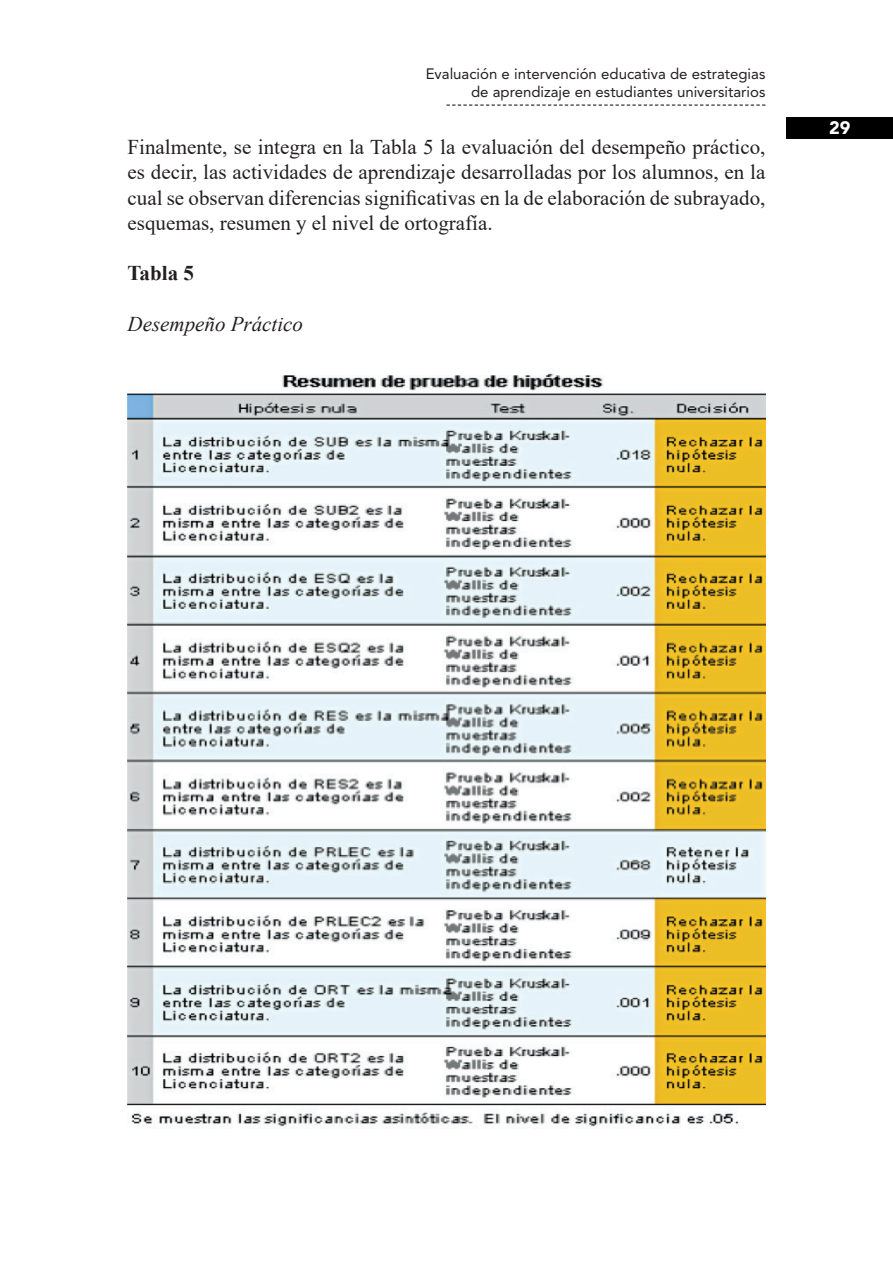
<style>
.page{position:relative;width:893px;height:1263px;background:#fff}
.page>*{position:absolute;margin:0;border:0;box-sizing:border-box;transform-origin:0 0}
.t1{font:21px/25.2px "Times New Roman";color:#231f20;text-align:justify}
.t2{font:italic 21px "Times New Roman";color:#231f20}
.t3{font:700 21px "Times New Roman";color:#231f20}
.t4{font:900 18px "Avenir LT Std";color:#fff}
.t5{font:15px/18px "Avenir LT Std";color:#231f20;text-align:right}
</style>
<div class="page">
<svg style="left:446px;top:105px;width:319px;height:1px"></svg>
<div style="left:787px;top:117px;width:106px;height:21px;background:#000001"></div>
<img style="left:128px;top:373px;width:637px;height:756px">
<p class="t5" style="left:426px;top:64px;width:341px">Evaluación e intervención educativa de estrategias de aprendizaje en estudiantes universitarios</p>
<p class="t1" style="left:128px;top:134px;width:639px">Finalmente, se integra en la Tabla 5 la evaluación del desempeño práctico, es decir, las actividades de aprendizaje desarrolladas por los alumnos, en la cual se observan diferencias significativas en la de elaboración de subrayado, esquemas, resumen y el nivel de ortografía.</p>
<p class="t3" style="left:128px;top:258px;width:68px">Tabla 5</p>
<p class="t2" style="left:128px;top:309px;width:177px">Desempeño Práctico</p>
<p class="t4" style="left:829px;top:117px;width:23px">29</p>
</div>
